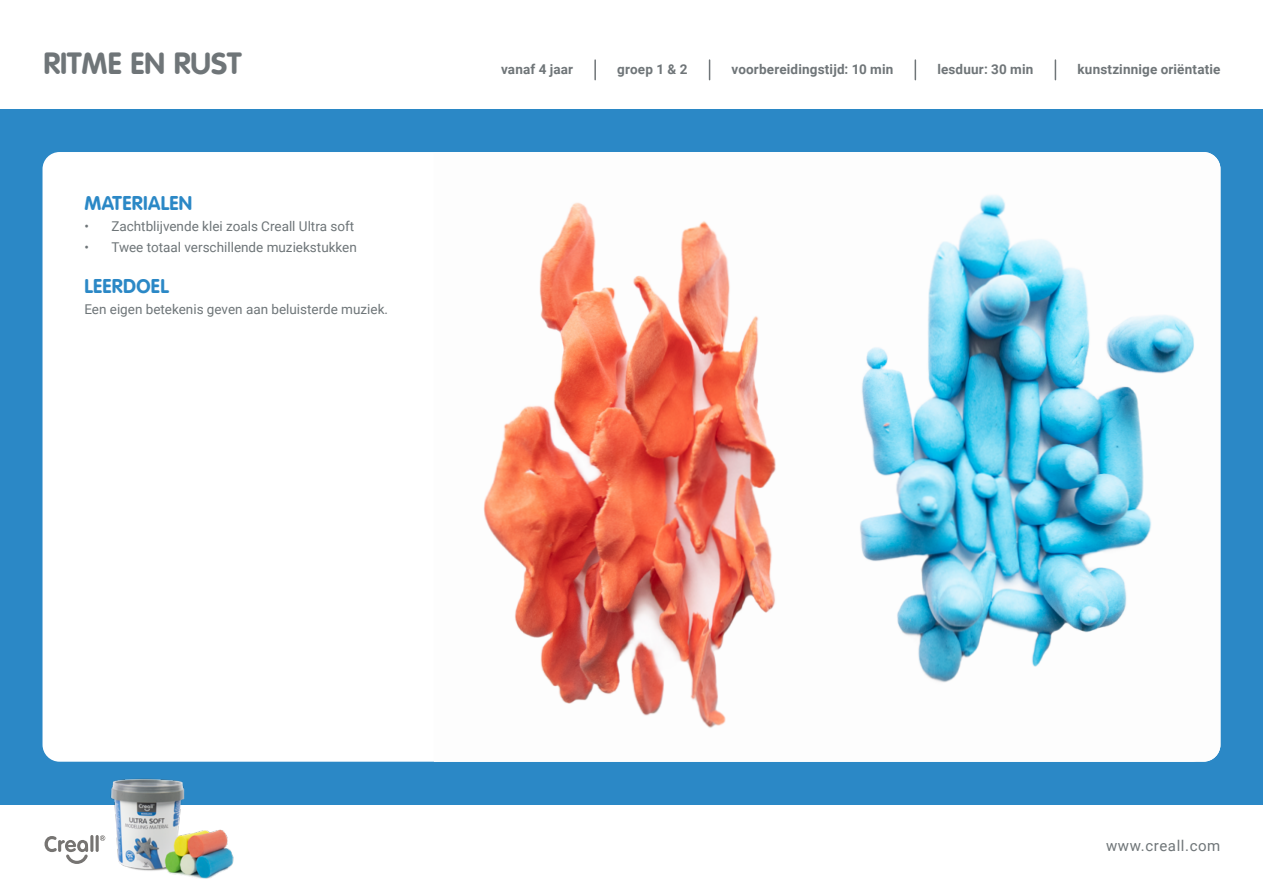
<style>
.page{position:relative;width:1263px;height:893px;background:#fff}
.page>*{position:absolute;margin:0;border:0;box-sizing:border-box;transform-origin:0 0}
.t1{font:700 30px "VAG Rounded";color:#6f7578}
.t2{font:700 19.5px "VAG Rounded";letter-spacing:.02em;color:#2b88c6}
.t3{font:15px "Roboto";letter-spacing:.04em;color:#6f7578}
.t4{font:13.5px "Roboto";color:#6e7578}
.t5{font:700 13.5px "Roboto";letter-spacing:.01em;color:#6f7578}
</style>
<div class="page">
<div style="left:0;top:109px;width:1263px;height:695px;background:#2b88c6"></div>
<div style="left:43px;top:152px;width:1166px;height:610px;background:#fff;border-radius:17px"></div>
<img style="left:483px;top:152px;width:737px;height:610px">
<svg style="left:709px;top:60px;width:1px;height:20px"></svg>
<hr style="left:594px;top:60px;width:2px;height:20px;background:#6f7578">
<svg style="left:915px;top:60px;width:1px;height:20px"></svg>
<svg style="left:1055px;top:60px;width:1px;height:20px"></svg>
<svg style="left:45px;top:836px;width:43px;height:28px"></svg>
<img style="left:90px;top:778px;width:157px;height:101px">
<h1 class="t1" style="left:43px;top:50px;width:200px">RITME EN RUST</h1>
<h2 class="t2" style="left:84px;top:194px;width:109px">MATERIALEN</h2>
<p class="t4" style="left:84px;top:216px;width:271px">• Zachtblijvende klei zoals Creall Ultra soft</p>
<p class="t4" style="left:84px;top:237px;width:274px">• Twee totaal verschillende muziekstukken</p>
<h2 class="t2" style="left:84px;top:278px;width:86px">LEERDOEL</h2>
<p class="t4" style="left:84px;top:300px;width:305px">Een eigen betekenis geven aan beluisterde muziek.</p>
<p class="t5" style="left:501px;top:60px;width:73px">vanaf 4 jaar</p>
<p class="t5" style="left:617px;top:60px;width:72px">groep 1 &amp; 2</p>
<p class="t5" style="left:732px;top:60px;width:163px">voorbereidingstijd: 10 min</p>
<p class="t5" style="left:937px;top:60px;width:98px">lesduur: 30 min</p>
<p class="t5" style="left:1077px;top:60px;width:144px">kunstzinnige oriëntatie</p>
<p class="t3" style="left:1106px;top:836px;width:116px">www.creall.com</p>
</div>
